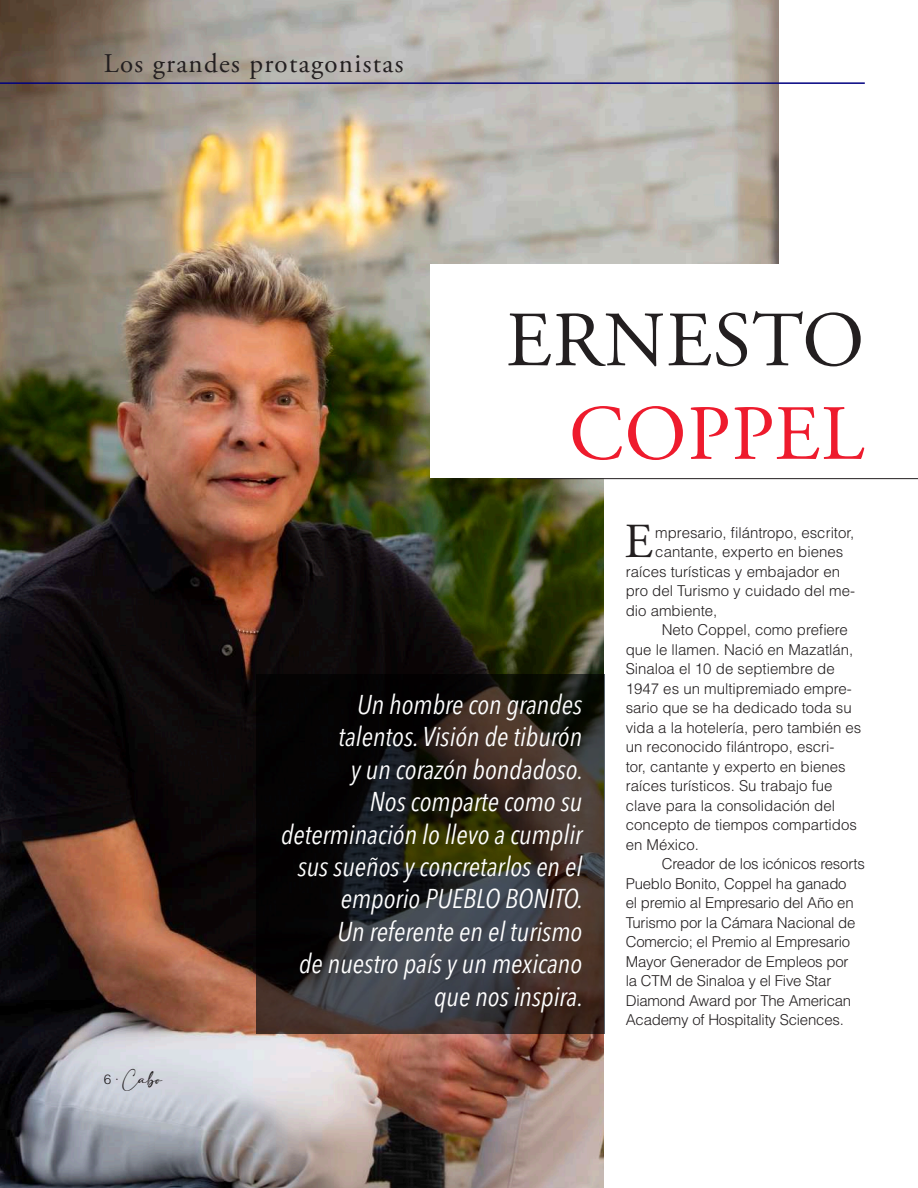
<style>
.page{position:relative;width:918px;height:1188px;background:#fff}
.page>*{position:absolute;margin:0;border:0;box-sizing:border-box;transform-origin:0 0}
.t1{font:78px "Adobe Garamond Pro";letter-spacing:.015em;color:#231f20}
.t2{font:78px "Adobe Garamond Pro";letter-spacing:.015em;color:#ee1b2d}
.t3{font:48.9px "Adobe Garamond Pro";color:#231f20}
.t4{font:italic condensed 27px/32.4px "Avenir Next LT Pro";color:#fff;text-align:right}
.t5{font:27px "Adobe Garamond Pro";letter-spacing:.05em;color:#231f20}
.t6{font:300 15px "Helvetica LT Std";color:#231f20}
.t7{font:12px "adelia";color:#231f20}
.s1{font-family:"Helvetica LT Std";font-weight:300;font-size:13.5px}
</style>
<div class="page">
<img style="left:0;top:0;width:778px;height:1188px">
<div style="left:604px;top:478px;width:281px;height:710px;background:#fff"></div>
<div style="left:430px;top:265px;width:455px;height:213px;background:#fff"></div>
<svg style="left:256px;top:674px;width:348px;height:360px;background:#282420"></svg>
<hr style="left:517px;top:478px;width:401px;height:1px;background:#231f20">
<hr style="left:0;top:82px;width:865px;height:2px;background:#000080">
<h3 class="t5" style="left:104px;top:48px;width:301px">Los grandes protagonistas</h3>
<h1 class="t1" style="left:506px;top:294px;width:360px">ERNESTO</h1>
<h1 class="t2" style="left:569px;top:387px;width:297px">COPPEL</h1>
<p class="t7" style="left:104px;top:1072px;width:60px"><span class="s1">6 ·</span> Cabo</p>
<p class="t4" style="left:281px;top:688px;width:304px">Un hombre con grandes talentos. Visión de tiburón<br>y un corazón bondadoso.<br>Nos comparte como su determinación lo llevo a cumplir sus sueños y concretarlos en el emporio PUEBLO BONITO.<br>Un referente en el turismo<br>de nuestro país y un mexicano que nos inspira.</p>
<h2 class="t3" style="left:624px;top:512px;width:30px">E</h2>
<p class="t6" style="left:655px;top:523px;width:200px">mpresario, filántropo, escritor,</p>
<p class="t6" style="left:655px;top:542px;width:189px">cantante, experto en bienes</p>
<p class="t6" style="left:626px;top:562px;width:216px">raíces turísticas y embajador en</p>
<p class="t6" style="left:626px;top:581px;width:231px">pro del Turismo y cuidado del me-</p>
<p class="t6" style="left:626px;top:601px;width:93px">dio ambiente,</p>
<p class="t6" style="left:662px;top:620px;width:188px">Neto Coppel, como prefiere</p>
<p class="t6" style="left:626px;top:640px;width:229px">que le llamen. Nació en Mazatlán,</p>
<p class="t6" style="left:626px;top:659px;width:210px">Sinaloa el 10 de septiembre de</p>
<p class="t6" style="left:626px;top:679px;width:228px">1947 es un multipremiado empre-</p>
<p class="t6" style="left:626px;top:698px;width:227px">sario que se ha dedicado toda su</p>
<p class="t6" style="left:626px;top:718px;width:237px">vida a la hotelería, pero también es</p>
<p class="t6" style="left:626px;top:737px;width:210px">un reconocido filántropo, escri-</p>
<p class="t6" style="left:626px;top:757px;width:221px">tor, cantante y experto en bienes</p>
<p class="t6" style="left:626px;top:776px;width:208px">raíces turísticos. Su trabajo fue</p>
<p class="t6" style="left:626px;top:796px;width:211px">clave para la consolidación del</p>
<p class="t6" style="left:626px;top:815px;width:233px">concepto de tiempos compartidos</p>
<p class="t6" style="left:626px;top:835px;width:75px">en México.</p>
<p class="t6" style="left:662px;top:854px;width:205px">Creador de los icónicos resorts</p>
<p class="t6" style="left:626px;top:874px;width:222px">Pueblo Bonito, Coppel ha ganado</p>
<p class="t6" style="left:626px;top:893px;width:229px">el premio al Empresario del Año en</p>
<p class="t6" style="left:626px;top:913px;width:231px">Turismo por la Cámara Nacional de</p>
<p class="t6" style="left:626px;top:932px;width:226px">Comercio; el Premio al Empresario</p>
<p class="t6" style="left:626px;top:952px;width:224px">Mayor Generador de Empleos por</p>
<p class="t6" style="left:626px;top:971px;width:207px">la CTM de Sinaloa y el Five Star</p>
<p class="t6" style="left:626px;top:991px;width:227px">Diamond Award por The American</p>
<p class="t6" style="left:626px;top:1010px;width:220px">Academy of Hospitality Sciences.</p>
</div>
